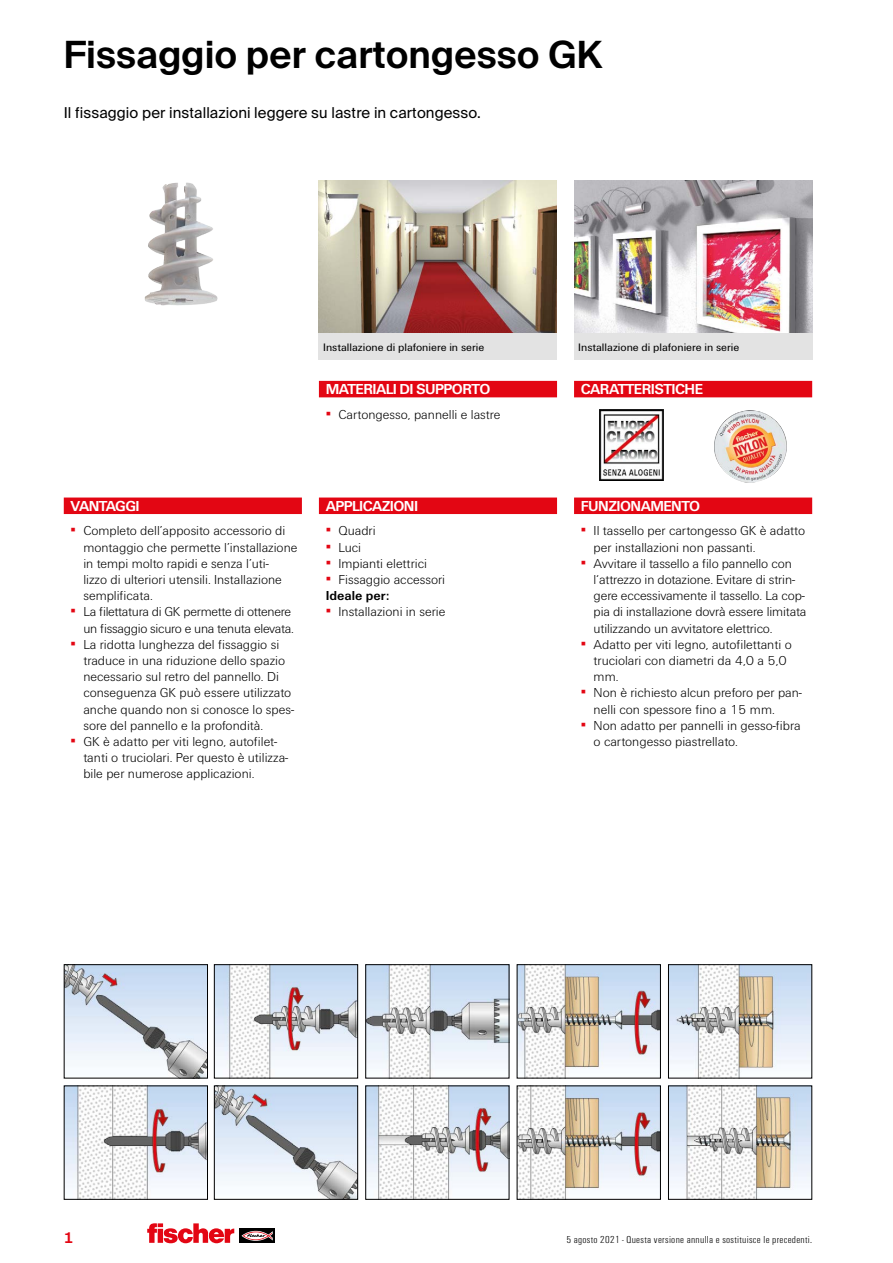
<style>
.page{position:relative;width:893px;height:1263px;background:#fff}
.page>*{position:absolute;margin:0;border:0;box-sizing:border-box;transform-origin:0 0}
.t1{font:600 37.5px "fischerstrong";letter-spacing:.005em;color:#000}
.t2{font:700 15px "Fi We";letter-spacing:-.04em;color:#fff}
.t3{font:15px "fischerstrong";letter-spacing:.005em;color:#000}
.t4{font:600 15px "fischerstrong";color:#e30613}
.t5{font:300 13.5px/16.2px "Fi We";color:#000}
.t6{font:300 13.5px/16.2px "Fi We";letter-spacing:-.02em;color:#000;text-align:right}
.t7{font:11.25px "Fi We";color:#000}
.t8{font:300 condensed 10.5px "Fi We";letter-spacing:.025em;color:#000;scale:1.1 1}
.s1{font-weight:400;color:#e30613}
.s2{font-weight:700}
</style>
<div class="page">
<div style="left:240px;top:1229px;width:35px;height:14px;background:#000"></div>
<svg style="left:241px;top:1231px;width:32px;height:10px"></svg>
<svg style="left:147px;top:1223px;width:87px;height:20px"></svg>
<img style="left:319px;top:180px;width:238px;height:153px">
<img style="left:574px;top:180px;width:238px;height:153px">
<img style="left:149px;top:182px;width:39px;height:52px">
<img style="left:216px;top:1087px;width:140px;height:111px">
<div style="left:214px;top:1085px;width:144px;height:115px;border:1px solid #000"></div>
<img style="left:216px;top:966px;width:140px;height:110px">
<div style="left:214px;top:964px;width:144px;height:114px;border:1px solid #000"></div>
<img style="left:367px;top:1087px;width:140px;height:111px">
<div style="left:365px;top:1085px;width:144px;height:115px;border:1px solid #000"></div>
<img style="left:367px;top:966px;width:140px;height:110px">
<div style="left:365px;top:964px;width:144px;height:114px;border:1px solid #000"></div>
<img style="left:519px;top:1087px;width:140px;height:111px">
<div style="left:517px;top:1085px;width:144px;height:115px;border:1px solid #000"></div>
<img style="left:519px;top:966px;width:140px;height:110px">
<div style="left:517px;top:964px;width:144px;height:114px;border:1px solid #000"></div>
<img style="left:670px;top:1087px;width:140px;height:111px">
<div style="left:668px;top:1085px;width:144px;height:115px;border:1px solid #000"></div>
<img style="left:670px;top:966px;width:140px;height:110px">
<div style="left:668px;top:964px;width:144px;height:114px;border:1px solid #000"></div>
<img style="left:66px;top:1087px;width:140px;height:111px">
<div style="left:64px;top:1085px;width:144px;height:115px;border:1px solid #000"></div>
<img style="left:66px;top:966px;width:140px;height:110px">
<div style="left:64px;top:964px;width:144px;height:114px;border:1px solid #000"></div>
<div style="left:319px;top:333px;width:238px;height:27px;background:#e3e3e3"></div>
<div style="left:574px;top:333px;width:238px;height:27px;background:#e3e3e3"></div>
<div style="left:64px;top:497px;width:238px;height:17px;background:#e30613"></div>
<div style="left:319px;top:497px;width:238px;height:17px;background:#e30613"></div>
<div style="left:574px;top:497px;width:238px;height:17px;background:#e30613"></div>
<div style="left:319px;top:381px;width:238px;height:16px;background:#e30613"></div>
<div style="left:574px;top:381px;width:238px;height:16px;background:#e30613"></div>
<img style="left:599px;top:410px;width:64px;height:71px">
<img style="left:714px;top:410px;width:73px;height:72px">
<h1 class="t1" style="left:64px;top:33px;width:540px">Fissaggio per cartongesso GK</h1>
<p class="t3" style="left:64px;top:104px;width:418px">Il fissaggio per installazioni leggere su lastre in cartongesso.</p>
<p class="t7" style="left:323px;top:341px;width:163px">Installazione di plafoniere in serie</p>
<p class="t7" style="left:578px;top:341px;width:163px">Installazione di plafoniere in serie</p>
<p class="t2" style="left:326px;top:381px;width:166px">MATERIALI DI SUPPORTO</p>
<p class="t5" style="left:326px;top:406px;width:176px"><span class="s1">▪</span> Cartongesso, pannelli e lastre</p>
<p class="t2" style="left:71px;top:497px;width:71px">VANTAGGI</p>
<p class="t5" style="left:83px;top:523px;width:216px;text-indent:-13px"><span class="s1">▪</span> Completo dell’apposito accessorio di montaggio che permette l’installazione in tempi molto rapidi e senza l’uti-<br>lizzo di ulteriori utensili. Installazione semplificata.</p>
<p class="t6" style="left:71px;top:604px;width:225px"><span class="s1">▪</span> La filettatura di GK permette di ottenere un fissaggio sicuro e una tenuta elevata.</p>
<p class="t5" style="left:83px;top:636px;width:212px;text-indent:-13px"><span class="s1">▪</span> La ridotta lunghezza del fissaggio si traduce in una riduzione dello spazio necessario sul retro del pannello. Di conseguenza GK può essere utilizzato anche quando non si conosce lo spes&shy;sore del pannello e la profondità.</p>
<p class="t5" style="left:83px;top:733px;width:206px;text-indent:-13px"><span class="s1">▪</span> GK è adatto per viti legno, autofilet&shy;tanti o truciolari. Per questo è utilizza&shy;bile per numerose applicazioni.</p>
<p class="t2" style="left:326px;top:497px;width:94px">APPLICAZIONI</p>
<p class="t5" style="left:326px;top:523px;width:51px"><span class="s1">▪</span> Quadri</p>
<p class="t5" style="left:326px;top:539px;width:37px"><span class="s1">▪</span> Luci</p>
<p class="t5" style="left:326px;top:555px;width:103px"><span class="s1">▪</span> Impianti elettrici</p>
<p class="t5" style="left:326px;top:571px;width:121px"><span class="s1">▪</span> Fissaggio accessori<br><span class="s2">Ideale per:</span></p>
<p class="t5" style="left:326px;top:604px;width:121px"><span class="s1">▪</span> Installazioni in serie</p>
<p class="t2" style="left:581px;top:381px;width:124px">CARATTERISTICHE</p>
<p class="t2" style="left:581px;top:497px;width:121px">FUNZIONAMENTO</p>
<p class="t5" style="left:594px;top:523px;width:213px;text-indent:-13px"><span class="s1">▪</span> Il tassello per cartongesso GK è adatto per installazioni non passanti.</p>
<p class="t5" style="left:594px;top:555px;width:214px;text-indent:-13px"><span class="s1">▪</span> Avvitare il tassello a filo pannello con l‘attrezzo in dotazione. Evitare di strin&shy;gere eccessivamente il tassello. La cop&shy;pia di installazione dovrà essere limitata utilizzando un avvitatore elettrico.</p>
<p class="t5" style="left:594px;top:636px;width:200px;text-indent:-13px"><span class="s1">▪</span> Adatto per viti legno, autofilettanti o truciolari con diametri da 4,0 a 5,0 mm.</p>
<p class="t5" style="left:594px;top:685px;width:210px;text-indent:-13px"><span class="s1">▪</span> Non è richiesto alcun preforo per pan&shy;nelli con spessore fino a 15 mm.</p>
<p class="t5" style="left:594px;top:717px;width:208px;text-indent:-13px"><span class="s1">▪</span> Non adatto per pannelli in gesso-fibra o cartongesso piastrellato.</p>
<p class="t4" style="left:64px;top:1229px;width:12px">1</p>
<p class="t8" style="left:566px;top:1234px;width:225px">5 agosto 2021 - Questa versione annulla e sostituisce le precedenti.</p>
</div>
